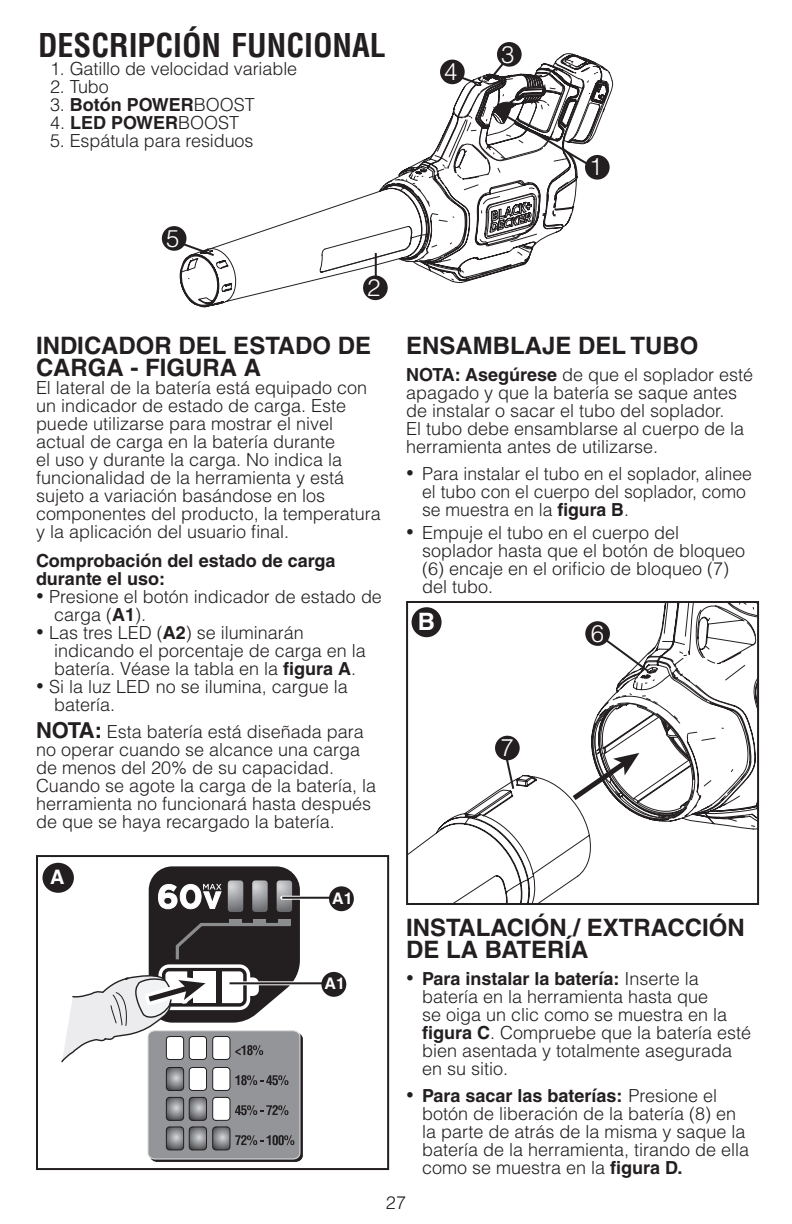
<style>
.page{position:relative;width:792px;height:1224px;background:#fff}
.page>*{position:absolute;margin:0;border:0;box-sizing:border-box;transform-origin:0 0}
.t1{font:700 condensed 32px "Helvetica";color:#231f20}
.t2{font:700 24px/22px "Helvetica";color:#231f20}
.t3{font:300 24px "Helvetica";color:#fff}
.t4{font:700 24px "Helvetica";color:#fff}
.t5{font:700 20px "Helvetica";color:#fff}
.t6{font:300 18px/18px "Helvetica";color:#231f20}
.t7{font:700 18px/18px "Helvetica";color:#231f20}
.t8{font:700 16px "Helvetica";color:#fff}
.s1{font-weight:300}
.s2{font-family:"Times New Roman";font-weight:400;font-size:22px}
.s3{font-weight:700}
.s4{font-weight:700;font-size:22px}
</style>
<div class="page">
<svg style="left:61px;top:866px;width:242px;height:296px"></svg>
<div style="left:36px;top:855px;width:353px;height:315px;border:2px solid #231f20"></div>
<svg style="left:282px;top:896px;width:47px;height:4px"></svg>
<div style="left:42px;top:863px;width:32px;height:30px;background:#231f20;border-radius:50%"></div>
<div style="left:329px;top:886px;width:25px;height:25px;background:#231f20;border-radius:50%"></div>
<hr style="left:282px;top:897px;width:51px;height:2px;background:#231f20">
<svg style="left:230px;top:981px;width:91px;height:4px"></svg>
<div style="left:321px;top:972px;width:25px;height:25px;background:#231f20;border-radius:50%"></div>
<hr style="left:230px;top:982px;width:95px;height:2px;background:#231f20">
<svg style="left:409px;top:735px;width:182px;height:167px"></svg>
<div style="left:406px;top:601px;width:353px;height:304px;border:2px solid #231f20"></div>
<div style="left:412px;top:607px;width:30px;height:30px;background:#231f20;border-radius:50%"></div>
<svg style="left:504px;top:757px;width:12px;height:34px"></svg>
<div style="left:495px;top:736px;width:25px;height:24px;background:#231f20;border-radius:50%"></div>
<svg style="left:567px;top:602px;width:191px;height:227px"></svg>
<div style="left:585px;top:621px;width:25px;height:25px;background:#231f20;border-radius:50%"></div>
<div style="left:497px;top:42px;width:25px;height:25px;background:#231f20;border-radius:50%"></div>
<svg style="left:178px;top:53px;width:435px;height:252px"></svg>
<div style="left:162px;top:226px;width:24px;height:25px;background:#231f20;border-radius:50%"></div>
<h1 class="t1" style="left:38px;top:26px;width:349px">DESCRIPCIÓN FUNCIONAL</h1>
<p class="t6" style="left:50px;top:60px;width:249px">1. Gatillo de velocidad variable</p>
<p class="t6" style="left:50px;top:78px;width:60px">2. Tubo</p>
<p class="t7" style="left:50px;top:96px;width:206px"><span class="s1">3.</span> Botón POWER<span class="s1">BOOST</span></p>
<p class="t7" style="left:50px;top:114px;width:191px"><span class="s1">4.</span> LED POWER<span class="s1">BOOST</span></p>
<p class="t6" style="left:50px;top:132px;width:205px">5. Espátula para residuos</p>
<h2 class="t3" style="left:166px;top:223px;width:15px">5</h2>
<h2 class="t3" style="left:367px;top:272px;width:15px">2</h2>
<h2 class="t2" style="left:36px;top:334px;width:337px">INDICADOR DEL ESTADO DE<br>CARGA - FIGURA A</h2>
<p class="t6" style="left:36px;top:378px;width:346px">El lateral de la batería está equipado con un indicador de estado de carga. Este puede utilizarse para mostrar el nivel actual de carga en la batería durante<br>el uso y durante la carga. No indica la funcionalidad de la herramienta y está sujeto a variación basándose en los componentes del producto, la temperatura y la aplicación del usuario final.</p>
<p class="t7" style="left:36px;top:551px;width:301px">Comprobación del estado de carga durante el uso:</p>
<p class="t6" style="left:54px;top:587px;width:329px;text-indent:-18px"><span class="s2">•</span> Presione el botón indicador de estado de carga (<span class="s3">A1</span>).</p>
<p class="t6" style="left:54px;top:623px;width:313px;text-indent:-18px"><span class="s2">•</span> Las tres LED (<span class="s3">A2</span>) se iluminarán indicando el porcentaje de carga en la batería. Véase la tabla en la <span class="s3">figura A</span>.</p>
<p class="t6" style="left:54px;top:677px;width:295px;text-indent:-18px"><span class="s2">•</span> Si la luz LED no se ilumina, cargue la batería.</p>
<p class="t6" style="left:36px;top:722px;width:342px"><span class="s4">NOTA:</span> Esta batería está diseñada para no operar cuando se alcance una carga de menos del 20% de su capacidad.<br>Cuando se agote la carga de la batería, la herramienta no funcionará hasta después de que se haya recargado la batería.</p>
<p class="t5" style="left:50px;top:865px;width:16px">A</p>
<p class="t8" style="left:332px;top:889px;width:22px">A1</p>
<p class="t8" style="left:325px;top:974px;width:22px">A1</p>
<h2 class="t3" style="left:444px;top:57px;width:15px">4</h2>
<h2 class="t3" style="left:501px;top:39px;width:15px">3</h2>
<h2 class="t3" style="left:589px;top:152px;width:15px">1</h2>
<h2 class="t2" style="left:406px;top:334px;width:294px">ENSAMBLAJE DEL TUBO</h2>
<p class="t6" style="left:406px;top:365px;width:349px"><span class="s3">NOTA: Asegúrese</span> de que el soplador esté apagado y que la batería se saque antes de instalar o sacar el tubo del soplador.<br>El tubo debe ensamblarse al cuerpo de la herramienta antes de utilizarse.</p>
<p class="t6" style="left:422px;top:464px;width:331px;text-indent:-16px"><span class="s2">•</span> Para instalar el tubo en el soplador, alinee el tubo con el cuerpo del soplador, como se muestra en la <span class="s3">figura B</span>.</p>
<p class="t6" style="left:422px;top:523px;width:325px;text-indent:-16px"><span class="s2">•</span> Empuje el tubo en el cuerpo del soplador hasta que el botón de bloqueo (6) encaje en el orificio de bloqueo (7) del tubo.</p>
<h2 class="t4" style="left:418px;top:607px;width:19px">B</h2>
<h2 class="t3" style="left:591px;top:619px;width:15px">6</h2>
<h2 class="t3" style="left:501px;top:733px;width:15px">7</h2>
<h2 class="t2" style="left:406px;top:917px;width:340px">INSTALACIÓN / EXTRACCIÓN<br>DE LA BATERÍA</h2>
<p class="t6" style="left:422px;top:970px;width:331px;text-indent:-16px"><span class="s2">•</span> <span class="s3">Para instalar la batería:</span> Inserte la batería en la herramienta hasta que<br>se oiga un clic como se muestra en la <span class="s3">figura C</span>. Compruebe que la batería esté bien asentada y totalmente asegurada en su sitio.</p>
<p class="t6" style="left:422px;top:1087px;width:329px;text-indent:-16px"><span class="s2">•</span> <span class="s3">Para sacar las baterías:</span> Presione el botón de liberación de la batería (8) en la parte de atrás de la misma y saque la batería de la herramienta, tirando de ella como se muestra en la <span class="s3">figura D.</span></p>
<p class="t6" style="left:386px;top:1193px;width:22px">27</p>
</div>
